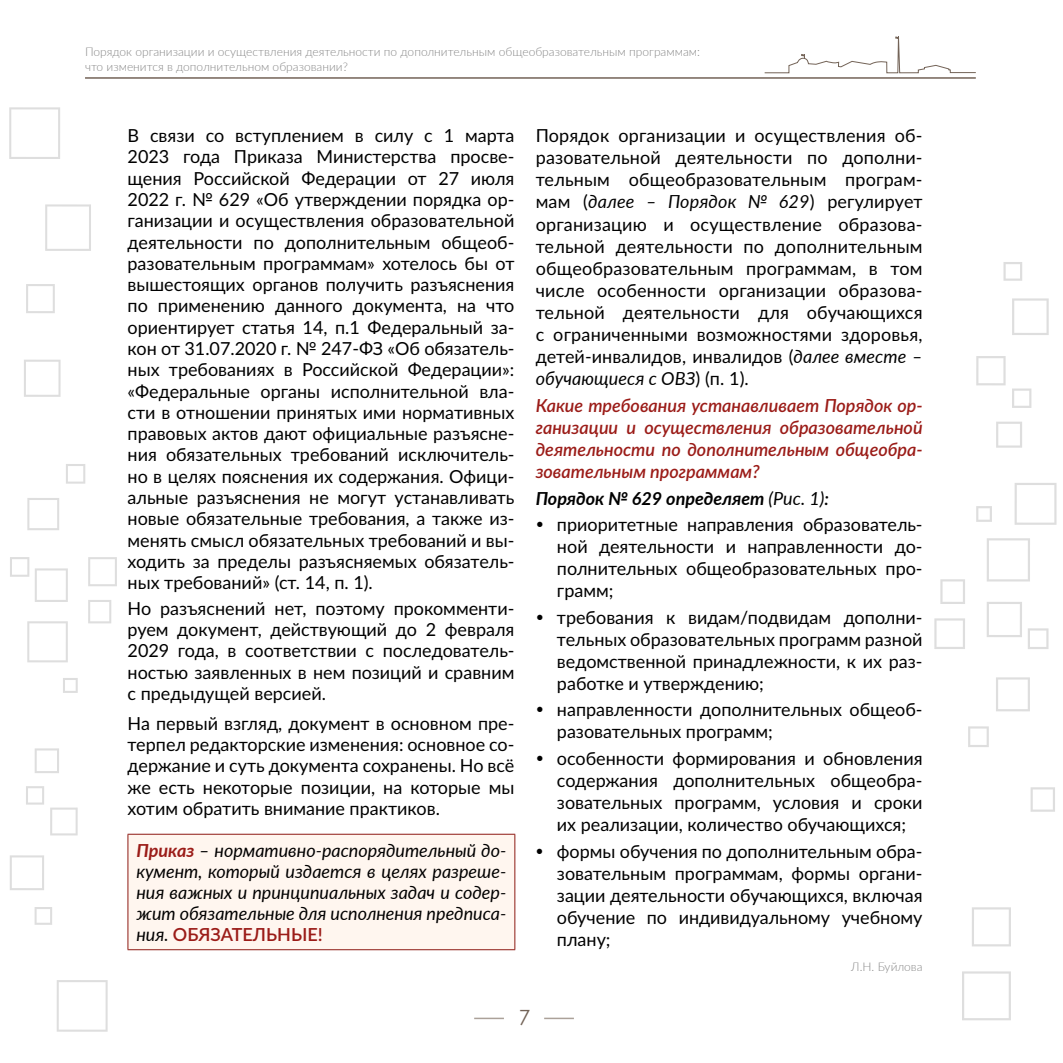
<style>
.page{position:relative;width:1063px;height:1063px;background:#fff}
.page>*{position:absolute;margin:0;border:0;box-sizing:border-box;transform-origin:0 0}
.t1{font:21px "Century Gothic";color:#736357}
.t2{font:18px/21.3px "Lato";color:#000;text-align:justify}
.t3{font:italic 18px/21px "Lato";color:#000;text-align:justify}
.t4{font:italic 600 18px/22px "Lato";color:#9b1c18;text-align:justify}
.t5{font:300 12px/14.4px "Lato";color:#878787}
.s1{font-weight:700;color:#9b1c18}
.s2{font-weight:600;font-style:normal;color:#9b1c18}
.s3{font-style:italic}
.s4{font-weight:700;font-style:italic}
.s5{font-weight:600;font-style:italic}
</style>
<div class="page">
<hr style="left:85px;top:77px;width:891px;height:2px;background:#736357">
<svg style="left:764px;top:36px;width:212px;height:38px"></svg>
<hr style="left:474px;top:1018px;width:30px;height:1px;background:#aba199">
<hr style="left:544px;top:1018px;width:30px;height:1px;background:#aba199">
<svg style="left:987px;top:602px;width:35px;height:35px"></svg>
<svg style="left:940px;top:579px;width:25px;height:25px"></svg>
<svg style="left:976px;top:356px;width:30px;height:29px"></svg>
<svg style="left:1015px;top:483px;width:42px;height:42px"></svg>
<svg style="left:976px;top:506px;width:16px;height:16px"></svg>
<svg style="left:996px;top:422px;width:26px;height:26px"></svg>
<svg style="left:987px;top:538px;width:43px;height:44px"></svg>
<svg style="left:968px;top:726px;width:21px;height:21px"></svg>
<svg style="left:996px;top:677px;width:34px;height:34px"></svg>
<svg style="left:1003px;top:262px;width:19px;height:19px"></svg>
<svg style="left:1012px;top:298px;width:37px;height:37px"></svg>
<svg style="left:1012px;top:389px;width:19px;height:19px"></svg>
<svg style="left:934px;top:618px;width:31px;height:31px"></svg>
<svg style="left:1028px;top:628px;width:21px;height:21px"></svg>
<svg style="left:972px;top:907px;width:39px;height:39px"></svg>
<svg style="left:1031px;top:787px;width:24px;height:25px"></svg>
<svg style="left:962px;top:971px;width:49px;height:49px"></svg>
<svg style="left:35px;top:568px;width:33px;height:34px"></svg>
<svg style="left:88px;top:600px;width:23px;height:23px"></svg>
<svg style="left:50px;top:808px;width:28px;height:27px"></svg>
<svg style="left:63px;top:678px;width:15px;height:15px"></svg>
<svg style="left:35px;top:748px;width:24px;height:25px"></svg>
<svg style="left:27px;top:621px;width:41px;height:41px"></svg>
<svg style="left:66px;top:464px;width:19px;height:20px"></svg>
<svg style="left:27px;top:498px;width:32px;height:32px"></svg>
<svg style="left:35px;top:907px;width:17px;height:18px"></svg>
<svg style="left:10px;top:855px;width:34px;height:35px"></svg>
<svg style="left:26px;top:786px;width:18px;height:19px"></svg>
<svg style="left:88px;top:557px;width:29px;height:29px"></svg>
<svg style="left:10px;top:557px;width:19px;height:20px"></svg>
<svg style="left:24px;top:360px;width:37px;height:37px"></svg>
<svg style="left:9px;top:107px;width:51px;height:52px"></svg>
<svg style="left:45px;top:204px;width:46px;height:47px"></svg>
<svg style="left:57px;top:980px;width:51px;height:52px"></svg>
<svg style="left:26px;top:284px;width:29px;height:29px"></svg>
<div style="left:128px;top:834px;width:387px;height:116px;background:#fff6ef"></div>
<hr style="left:128px;top:834px;width:387px;height:1px;background:#8d1a14">
<hr style="left:128px;top:835px;width:1px;height:114px;background:#8d1a14">
<hr style="left:514px;top:835px;width:1px;height:114px;background:#8d1a14">
<hr style="left:128px;top:949px;width:387px;height:1px;background:#8d1a14">
<p class="t5" style="left:85px;top:44px;width:616px">Порядок организации и осуществления деятельности по дополнительным общеобразовательным программам: что изменится в дополнительном образовании?</p>
<p class="t2" style="left:128px;top:124px;width:388px">В связи со вступлением в силу с 1 марта 2023 года Приказа Министерства просве&shy;щения Российской Федерации от 27 июля 2022 г. № 629 «Об утверждении порядка ор&shy;ганизации и осуществления образовательной деятельности по дополнительным общеоб&shy;разовательным программам» хотелось бы от вышестоящих органов получить разъяснения по применению данного документа, на что ориентирует статья 14, п.1 Федеральный за&shy;кон от 31.07.2020 г. № 247-ФЗ «Об обязатель&shy;ных требованиях в Российской Федерации»: «Федеральные органы исполнительной вла&shy;сти в отношении принятых ими нормативных правовых актов дают официальные разъясне&shy;ния обязательных требований исключитель&shy;но в целях пояснения их содержания. Офици&shy;альные разъяснения не могут устанавливать новые обязательные требования, а также из&shy;менять смысл обязательных требований и вы&shy;ходить за пределы разъясняемых обязатель&shy;ных требований» (ст. 14, п. 1).</p>
<p class="t2" style="left:128px;top:597px;width:388px">Но разъяснений нет, поэтому прокомменти&shy;руем документ, действующий до 2 февраля 2029 года, в соответствии с последователь&shy;ностью заявленных в нем позиций и сравним с предыдущей версией.</p>
<p class="t2" style="left:128px;top:712px;width:388px">На первый взгляд, документ в основном пре&shy;терпел редакторские изменения: основное со&shy;держание и суть документа сохранены. Но всё же есть некоторые позиции, на которые мы хотим обратить внимание практиков.</p>
<p class="t3" style="left:136px;top:839px;width:371px"><span class="s1">Приказ</span> – нормативно-распорядительный до&shy;кумент, который издается в целях разреше&shy;ния важных и принципиальных задач и содер&shy;жит обязательные для исполнения предписа&shy;ния. <span class="s2">ОБЯЗАТЕЛЬНЫЕ!</span></p>
<p class="t2" style="left:536px;top:124px;width:388px;line-height:22px">Порядок организации и осуществления об&shy;разовательной деятельности по дополни&shy;тельным общеобразовательным програм&shy;мам (<span class="s3">далее – Порядок № 629</span>) регулирует организацию и осуществление образова&shy;тельной деятельности по дополнительным общеобразовательным программам, в том числе особенности организации образова&shy;тельной деятельности для обучающихся с ограниченными возможностями здоровья, детей-инвалидов, инвалидов (<span class="s3">далее вместе – обучающиеся с ОВЗ</span>) (п. 1).</p>
<p class="t4" style="left:536px;top:393px;width:388px">Какие требования устанавливает Порядок ор&shy;ганизации и осуществления образовательной деятельности по дополнительным общеобра&shy;зовательным программам?</p>
<p class="t2" style="left:557px;top:484px;width:367px;line-height:26.4px;text-indent:-21px"><span class="s4">Порядок № 629 определяет</span> <span class="s3">(Рис. 1)</span><span class="s5">: </span>приоритетные направления образователь-</p>
<p class="t2" style="left:557px;top:535px;width:367px;line-height:22px">ной деятельности и направленности до&shy;полнительных общеобразовательных про&shy;грамм;</p>
<p class="t2" style="left:557px;top:605px;width:367px;line-height:22px">требования к видам/подвидам дополни&shy;тельных образовательных программ разной ведомственной принадлежности, к их раз&shy;работке и утверждению;</p>
<p class="t2" style="left:557px;top:698px;width:367px;line-height:22px">направленности дополнительных общеоб&shy;разовательных программ;</p>
<p class="t2" style="left:557px;top:747px;width:367px;line-height:22px">особенности формирования и обновления содержания дополнительных общеобра&shy;зовательных программ, условия и сроки их реализации, количество обучающихся;</p>
<p class="t2" style="left:557px;top:839px;width:367px;line-height:22px">формы обучения по дополнительным обра&shy;зовательным программам, формы органи&shy;зации деятельности обучающихся, включая обучение по индивидуальному учебному плану;</p>
<p class="t5" style="left:851px;top:959px;width:73px">Л.Н. Буйлова</p>
<p class="t1" style="left:519px;top:1002px;width:13px">7</p>
</div>
